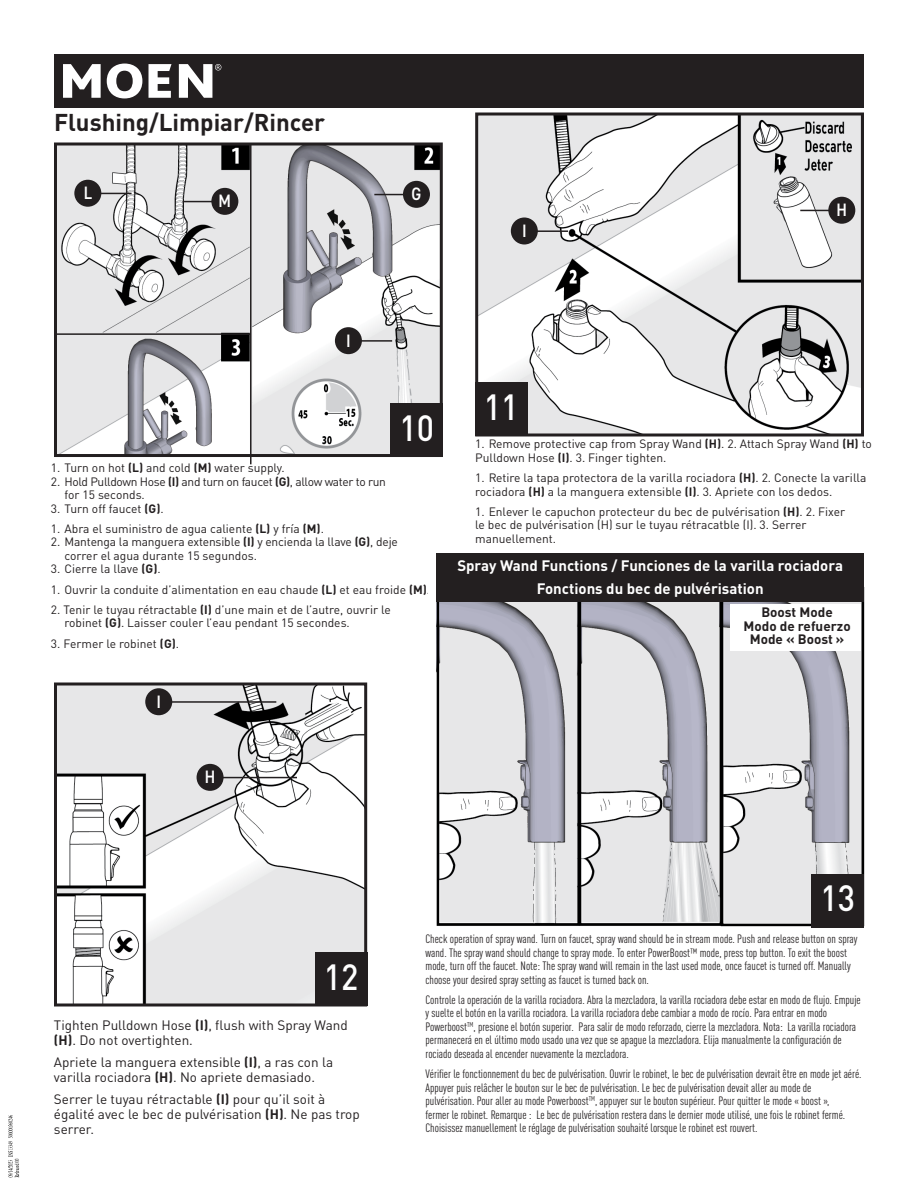
<style>
.page{position:relative;width:918px;height:1188px;background:#fff}
.page>*{position:absolute;margin:0;border:0;box-sizing:border-box;transform-origin:0 0}
.Callout_Circles{font:500 36px "DIN Pro";color:#fff;scale:.9 1}
.t1{font:700 24px "DIN Pro";color:#231f20}
.Callout_Circles-2{font:600 18px "DIN2014";color:#fff;scale:.9 1}
.Description_Content{font:700 15px "DIN Pro";color:#fff}
.Description_Content-2{font:13.5px/15px "DIN Pro";color:#231f20}
.t2{font:700 13.5px "DIN Pro";color:#231f20}
.Description_Content-3{font:condensed 12px/13.5px "DIN Pro";color:#231f20}
.Description_Content-4{font:12px/13.5px "DIN Pro";color:#231f20}
.Description_Content-5{font:12px/13.5px "DIN Pro";letter-spacing:-.03em;color:#231f20}
.s1{font-weight:700}
</style>
<div class="page">
<div style="left:54px;top:54px;width:810px;height:54px;background:#231f20"></div>
<svg style="left:63px;top:64px;width:38px;height:34px"></svg>
<svg style="left:107px;top:64px;width:35px;height:34px"></svg>
<svg style="left:149px;top:64px;width:23px;height:34px"></svg>
<svg style="left:179px;top:64px;width:42px;height:34px"></svg>
<svg style="left:54px;top:142px;width:389px;height:315px"></svg>
<svg style="left:54px;top:682px;width:314px;height:325px"></svg>
<svg style="left:475px;top:112px;width:389px;height:325px"></svg>
<hr style="left:250px;top:145px;width:2px;height:319px;background:#231f20">
<hr style="left:56px;top:333px;width:195px;height:2px;background:#231f20">
<div style="left:391px;top:403px;width:52px;height:54px;background:#231f20"></div>
<div style="left:475px;top:382px;width:52px;height:54px;background:#231f20"></div>
<div style="left:315px;top:952px;width:52px;height:54px;background:#231f20"></div>
<div style="left:511px;top:218px;width:27px;height:27px;background:#231f20;border-radius:50%"></div>
<hr style="left:537px;top:230px;width:31px;height:2px;background:#231f20">
<div style="left:828px;top:197px;width:27px;height:27px;background:#231f20;border-radius:50%"></div>
<hr style="left:800px;top:210px;width:32px;height:1px;background:#231f20">
<div style="left:335px;top:327px;width:27px;height:27px;background:#231f20;border-radius:50%"></div>
<hr style="left:361px;top:340px;width:31px;height:2px;background:#231f20">
<div style="left:403px;top:181px;width:27px;height:27px;background:#231f20;border-radius:50%"></div>
<hr style="left:374px;top:194px;width:32px;height:1px;background:#231f20">
<div style="left:74px;top:180px;width:27px;height:27px;background:#231f20;border-radius:50%"></div>
<hr style="left:100px;top:193px;width:32px;height:1px;background:#231f20">
<div style="left:211px;top:188px;width:27px;height:27px;background:#231f20;border-radius:50%"></div>
<hr style="left:183px;top:201px;width:31px;height:1px;background:#231f20">
<div style="left:145px;top:688px;width:27px;height:27px;background:#231f20;border-radius:50%"></div>
<hr style="left:171px;top:701px;width:105px;height:2px;background:#231f20">
<div style="left:197px;top:764px;width:27px;height:27px;background:#231f20;border-radius:50%"></div>
<hr style="left:222px;top:777px;width:75px;height:1px;background:#231f20">
<img style="left:436px;top:588px;width:429px;height:340px">
<div style="left:730px;top:604px;width:131px;height:47px;background:#fff"></div>
<div style="left:436px;top:553px;width:428px;height:49px;background:#231f20"></div>
<div style="left:812px;top:874px;width:52px;height:54px;background:#231f20"></div>
<svg style="left:8px;top:1115px;width:11px;height:62px"></svg>
<p class="t1" style="left:54px;top:103px;width:273px">Flushing/Limpiar/Rincer</p>
<p class="Callout_Circles-2" style="left:84px;top:181px;width:11px">L</p>
<p class="Callout_Circles-2" style="left:412px;top:182px;width:12px">G</p>
<p class="Callout_Circles-2" style="left:219px;top:189px;width:15px">M</p>
<p class="Callout_Circles-2" style="left:522px;top:219px;width:7px">I</p>
<p class="Callout_Circles-2" style="left:837px;top:198px;width:13px">H</p>
<p class="Callout_Circles-2" style="left:346px;top:328px;width:7px">I</p>
<p class="Callout_Circles" style="left:399px;top:398px;width:40px">10</p>
<p class="Description_Content-4" style="left:51px;top:460px;width:235px">1. Turn on hot <span class="s1">(L)</span> and cold <span class="s1">(M)</span> water supply.</p>
<p class="Description_Content-5" style="left:64px;top:474px;width:323px;text-indent:-14px">2. Hold Pulldown Hose <span class="s1">(I)</span> and turn on faucet <span class="s1">(G)</span>, allow water to run for 15 seconds.</p>
<p class="Description_Content-4" style="left:51px;top:501px;width:114px">3. Turn off faucet <span class="s1">(G)</span>.</p>
<p class="Description_Content-4" style="left:51px;top:521px;width:274px">1. Abra el suministro de agua caliente <span class="s1">(L)</span> y fría <span class="s1">(M)</span>.</p>
<p class="Description_Content-4" style="left:64px;top:535px;width:335px;text-indent:-14px">2. Mantenga la manguera extensible <span class="s1">(I)</span> y encienda la llave <span class="s1">(G)</span>, deje correr el agua durante 15 segundos.</p>
<p class="Description_Content-4" style="left:51px;top:562px;width:111px">3. Cierre la llave <span class="s1">(G)</span>.</p>
<p class="Description_Content-4" style="left:51px;top:582px;width:381px">1. Ouvrir la conduite d’alimentation en eau chaude <span class="s1">(L)</span> et eau froide <span class="s1">(M)</span>.</p>
<p class="Description_Content-4" style="left:65px;top:602px;width:328px;text-indent:-14px">2. Tenir le tuyau rétractable <span class="s1">(I)</span> d’une main et de l’autre, ouvrir le robinet <span class="s1">(G)</span>. Laisser couler l’eau pendant 15 secondes.</p>
<p class="Description_Content-4" style="left:51px;top:636px;width:130px">3. Fermer le robinet <span class="s1">(G)</span>.</p>
<p class="Callout_Circles-2" style="left:156px;top:690px;width:7px">I</p>
<p class="Callout_Circles-2" style="left:205px;top:765px;width:13px">H</p>
<p class="Callout_Circles" style="left:484px;top:377px;width:40px">11</p>
<p class="Description_Content-4" style="left:475px;top:437px;width:398px">1. Remove protective cap from Spray Wand <span class="s1">(H)</span>. 2. Attach Spray Wand <span class="s1">(H)</span> to<br>Pulldown Hose <span class="s1">(I)</span>. 3. Finger tighten.</p>
<p class="Description_Content-4" style="left:475px;top:470px;width:393px">1. Retire la tapa protectora de la varilla rociadora <span class="s1">(H)</span>. 2. Conecte la varilla rociadora <span class="s1">(H)</span> a la manguera extensible <span class="s1">(I)</span>. 3. Apriete con los dedos.</p>
<p class="Description_Content-4" style="left:475px;top:504px;width:371px">1. Enlever le capuchon protecteur du bec de pulvérisation <span class="s1">(H)</span>. 2. Fixer le bec de pulvérisation (H) sur le tuyau rétracatble (I). 3. Serrer manuellement.</p>
<p class="Description_Content" style="left:457px;top:554px;width:387px">Spray Wand Functions / Funciones de la varilla rociadora</p>
<p class="Description_Content" style="left:537px;top:577px;width:228px">Fonctions du bec de pulvérisation</p>
<p class="t2" style="left:761px;top:602px;width:73px">Boost Mode</p>
<p class="t2" style="left:743px;top:615px;width:109px">Modo de refuerzo</p>
<p class="t2" style="left:750px;top:629px;width:96px">Mode « Boost »</p>
<p class="Callout_Circles" style="left:821px;top:869px;width:40px">13</p>
<p class="Callout_Circles" style="left:324px;top:947px;width:40px">12</p>
<p class="Description_Content-2" style="left:54px;top:1017px;width:295px">Tighten Pulldown Hose <span class="s1">(I)</span>, flush with Spray Wand <span class="s1">(H)</span>. Do not overtighten.</p>
<p class="Description_Content-2" style="left:54px;top:1054px;width:281px">Apriete la manguera extensible <span class="s1">(I)</span>, a ras con la varilla rociadora <span class="s1">(H)</span>. No apriete demasiado.</p>
<p class="Description_Content-2" style="left:54px;top:1091px;width:307px">Serrer le tuyau rétractable <span class="s1">(I)</span> pour qu’il soit à égalité avec le bec de pulvérisation <span class="s1">(H)</span>. Ne pas trop serrer.</p>
<p class="Description_Content-3" style="left:426px;top:931px;width:433px">Check operation of spray wand. Turn on faucet, spray wand should be in stream mode. Push and release button on spray wand. The spray wand should change to spray mode. To enter PowerBoost™ mode, press top button. To exit the boost mode, turn off the faucet. Note: The spray wand will remain in the last used mode, once faucet is turned off. Manually choose your desired spray setting as faucet is turned back on.</p>
<p class="Description_Content-3" style="left:426px;top:992px;width:437px">Controle la operación de la varilla rociadora. Abra la mezcladora, la varilla rociadora debe estar en modo de flujo. Empuje y suelte el botón en la varilla rociadora. La varilla rociadora debe cambiar a modo de rocío. Para entrar en modo Powerboost<sup>TM</sup>, presione el botón superior. Para salir de modo reforzado, cierre la mezcladora. Nota: La varilla rociadora permanecerá en el último modo usado una vez que se apague la mezcladora. Elija manualmente la configuración de rociado deseada al encender nuevamente la mezcladora.</p>
<p class="Description_Content-3" style="left:426px;top:1066px;width:438px">Vérifier le fonctionnement du bec de pulvérisation. Ouvrir le robinet, le bec de pulvérisation devrait être en mode jet aéré.<br>Appuyer puis relâcher le bouton sur le bec de pulvérisation. Le bec de pulvérisation devait aller au mode de pulvérisation. Pour aller au mode Powerboost<sup>TM</sup>, appuyer sur le bouton supérieur. Pour quitter le mode « boost »,<br>fermer le robinet. Remarque : Le bec de pulvérisation restera dans le dernier mode utilisé, une fois le robinet fermé.<br>Choisissez manuellement le réglage de pulvérisation souhaité lorsque le robinet est rouvert.</p>
</div>
